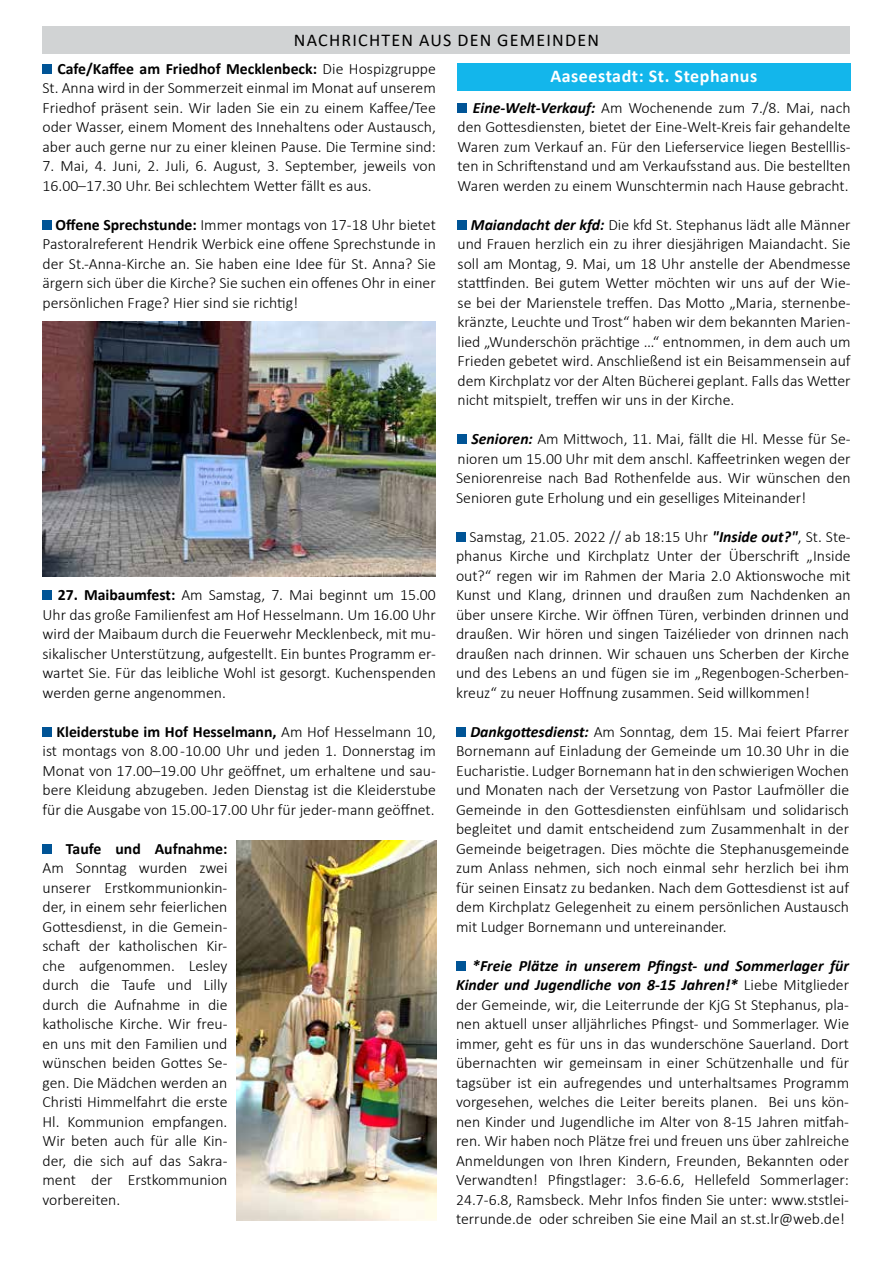
<style>
.page{position:relative;width:893px;height:1263px;background:#fff}
.page>*{position:absolute;margin:0;border:0;box-sizing:border-box;transform-origin:0 0}
.t1{font:18px "Calibri";letter-spacing:.07em;color:#000}
.t2{font:700 18px "Calibri";letter-spacing:.03em;color:#fff}
.t3{font:300 15.75px/19.5px "Calibri";color:#000;text-align:justify}
.t4{font:700 15.75px "Calibri";color:#000}
.s1{font-weight:700}
.s2{font-weight:700;font-style:italic}
</style>
<div class="page">
<div style="left:43px;top:64px;width:9px;height:10px;background:#005496"></div>
<div style="left:43px;top:220px;width:9px;height:10px;background:#005496"></div>
<div style="left:43px;top:591px;width:9px;height:9px;background:#005496"></div>
<div style="left:43px;top:727px;width:9px;height:9px;background:#005496"></div>
<div style="left:43px;top:844px;width:9px;height:10px;background:#005496"></div>
<div style="left:43px;top:27px;width:807px;height:27px;background:#d1d3d4"></div>
<div style="left:458px;top:103px;width:9px;height:9px;background:#005496"></div>
<div style="left:458px;top:220px;width:9px;height:10px;background:#005496"></div>
<div style="left:458px;top:435px;width:9px;height:9px;background:#005496"></div>
<div style="left:456px;top:532px;width:10px;height:10px;background:#005496"></div>
<div style="left:456px;top:727px;width:10px;height:9px;background:#005496"></div>
<div style="left:456px;top:961px;width:10px;height:10px;background:#005496"></div>
<div style="left:457px;top:63px;width:393px;height:27px;background:#13b6eb"></div>
<img style="left:43px;top:321px;width:393px;height:256px">
<img style="left:236px;top:841px;width:201px;height:380px">
<p class="t1" style="left:294px;top:28px;width:307px">NACHRICHTEN AUS DEN GEMEINDEN</p>
<p class="t3" style="left:43px;top:58px;width:395px;text-indent:15px"><span class="s1">Cafe/Kaffee am Friedhof Mecklenbeck:</span> Die Hospizgruppe St. Anna wird in der Sommerzeit einmal im Monat auf unserem Friedhof präsent sein. Wir laden Sie ein zu einem Kaffee/Tee oder Wasser, einem Moment des Innehaltens oder Austausch, aber auch gerne nur zu einer kleinen Pause. Die Termine sind:</p>
<p class="t3" style="left:43px;top:156px;width:395px">7. Mai, 4. Juni, 2. Juli, 6. August, 3. September, jeweils von<br>16.00–17.30 Uhr. Bei schlechtem Wetter fällt es aus.</p>
<p class="t3" style="left:43px;top:214px;width:395px;text-indent:13px"><span class="s1">Offene Sprechstunde:</span> Immer montags von 17-18 Uhr bietet Pastoralreferent Hendrik Werbick eine offene Sprechstunde in der St.-Anna-Kirche an. Sie haben eine Idee für St. Anna? Sie ärgern sich über die Kirche? Sie suchen ein offenes Ohr in einer persönlichen Frage? Hier sind sie richtig!</p>
<p class="t3" style="left:43px;top:585px;width:395px;text-indent:15px"><span class="s1">27. Maibaumfest:</span> Am Samstag, 7. Mai beginnt um 15.00<br>Uhr das große Familienfest am Hof Hesselmann. Um 16.00 Uhr wird der Maibaum durch die Feuerwehr Mecklenbeck, mit mu&shy;sikalischer Unterstützung, aufgestellt. Ein buntes Programm er&shy;wartet Sie. Für das leibliche Wohl ist gesorgt. Kuchenspenden werden gerne angenommen.</p>
<p class="t3" style="left:43px;top:721px;width:395px;text-indent:14px"><span class="s1">Kleiderstube im Hof Hesselmann,</span> Am Hof Hesselmann 10, ist montags von 8.00 -10.00 Uhr und jeden 1. Donnerstag im Monat von 17.00–19.00 Uhr geöffnet, um erhaltene und sau&shy;bere Kleidung abzugeben. Jeden Dienstag ist die Kleiderstube für die Ausgabe von 15.00-17.00 Uhr für jeder-mann geöffnet.</p>
<p class="t4" style="left:66px;top:837px;width:163px">Taufe und Aufnahme:</p>
<p class="t3" style="left:43px;top:858px;width:186px">Am Sonntag wurden zwei unserer Erstkommunionkin&shy;der, in einem sehr feierlichen Gottesdienst, in die Gemein&shy;schaft der katholischen Kir&shy;che aufgenommen. Lesley durch die Taufe und Lilly durch die Aufnahme in die katholische Kirche. Wir freu&shy;en uns mit den Familien und wünschen beiden Gottes Se&shy;gen. Die Mädchen werden an Christi Himmelfahrt die erste Hl. Kommunion empfangen.<br>Wir beten auch für alle Kin&shy;der, die sich auf das Sakra&shy;ment der Erstkommunion vorbereiten.</p>
<p class="t2" style="left:550px;top:63px;width:208px">Aaseestadt: St. Stephanus</p>
<p class="t3" style="left:458px;top:97px;width:395px;text-indent:15px"><span class="s2">Eine-Welt-Verkauf:</span> Am Wochenende zum 7./8. Mai, nach den Gottesdiensten, bietet der Eine-Welt-Kreis fair gehandelte Waren zum Verkauf an. Für den Lieferservice liegen Bestelllis&shy;ten in Schriftenstand und am Verkaufsstand aus. Die bestellten Waren werden zu einem Wunschtermin nach Hause gebracht.</p>
<p class="t3" style="left:458px;top:214px;width:395px;text-indent:13px"><span class="s2">Maiandacht der kfd:</span> Die kfd St. Stephanus lädt alle Männer und Frauen herzlich ein zu ihrer diesjährigen Maiandacht. Sie soll am Montag, 9. Mai, um 18 Uhr anstelle der Abendmesse stattfinden. Bei gutem Wetter möchten wir uns auf der Wie&shy;se bei der Marienstele treffen. Das Motto „Maria, sternenbe&shy;kränzte, Leuchte und Trost“ haben wir dem bekannten Marien&shy;lied „Wunderschön prächtige …“ entnommen, in dem auch um Frieden gebetet wird. Anschließend ist ein Beisammensein auf dem Kirchplatz vor der Alten Bücherei geplant. Falls das Wetter nicht mitspielt, treffen wir uns in der Kirche.</p>
<p class="t3" style="left:456px;top:429px;width:396px;text-indent:15px"><span class="s2">Senioren:</span> Am Mittwoch, 11. Mai, fällt die Hl. Messe für Se&shy;nioren um 15.00 Uhr mit dem anschl. Kaffeetrinken wegen der Seniorenreise nach Bad Rothenfelde aus. Wir wünschen den Senioren gute Erholung und ein geselliges Miteinander!</p>
<p class="t3" style="left:456px;top:526px;width:396px;text-indent:13px">Samstag, 21.05. 2022 // ab 18:15 Uhr <span class="s2">"Inside out?"</span>, St. Ste&shy;phanus Kirche und Kirchplatz Unter der Überschrift „Inside out?“ regen wir im Rahmen der Maria 2.0 Aktionswoche mit Kunst und Klang, drinnen und draußen zum Nachdenken an über unsere Kirche. Wir öffnen Türen, verbinden drinnen und draußen. Wir hören und singen Taizélieder von drinnen nach draußen nach drinnen. Wir schauen uns Scherben der Kirche und des Lebens an und fügen sie im „Regenbogen-Scherben&shy;kreuz“ zu neuer Hoffnung zusammen. Seid willkommen!</p>
<p class="t3" style="left:456px;top:721px;width:395px;text-indent:14px"><span class="s2">Dankgottesdienst:</span> Am Sonntag, dem 15. Mai feiert Pfarrer Bornemann auf Einladung der Gemeinde um 10.30 Uhr in die Eucharistie. Ludger Bornemann hat in den schwierigen Wochen und Monaten nach der Versetzung von Pastor Laufmöller die Gemeinde in den Gottesdiensten einfühlsam und solidarisch begleitet und damit entscheidend zum Zusammenhalt in der Gemeinde beigetragen. Dies möchte die Stephanusgemeinde zum Anlass nehmen, sich noch einmal sehr herzlich bei ihm für seinen Einsatz zu bedanken. Nach dem Gottesdienst ist auf dem Kirchplatz Gelegenheit zu einem persönlichen Austausch mit Ludger Bornemann und untereinander.</p>
<p class="t3" style="left:456px;top:955px;width:395px;text-indent:16px"><span class="s2">*Freie Plätze in unserem Pfingst- und Sommerlager für Kinder und Jugendliche von 8-15 Jahren!*</span> Liebe Mitglieder der Gemeinde, wir, die Leiterrunde der KjG St Stephanus, pla&shy;nen aktuell unser alljährliches Pfingst- und Sommerlager. Wie immer, geht es für uns in das wunderschöne Sauerland. Dort übernachten wir gemeinsam in einer Schützenhalle und für tagsüber ist ein aufregendes und unterhaltsames Programm vorgesehen, welches die Leiter bereits planen. Bei uns kön&shy;nen Kinder und Jugendliche im Alter von 8-15 Jahren mitfah&shy;ren. Wir haben noch Plätze frei und freuen uns über zahlreiche Anmeldungen von Ihren Kindern, Freunden, Bekannten oder Verwandten! Pfingstlager: 3.6-6.6, Hellefeld Sommerlager:<br>24.7-6.8, Ramsbeck. Mehr Infos finden Sie unter: www.ststlei&shy;terrunde.de oder schreiben Sie eine Mail an st.st.lr@web.de!</p>
</div>
